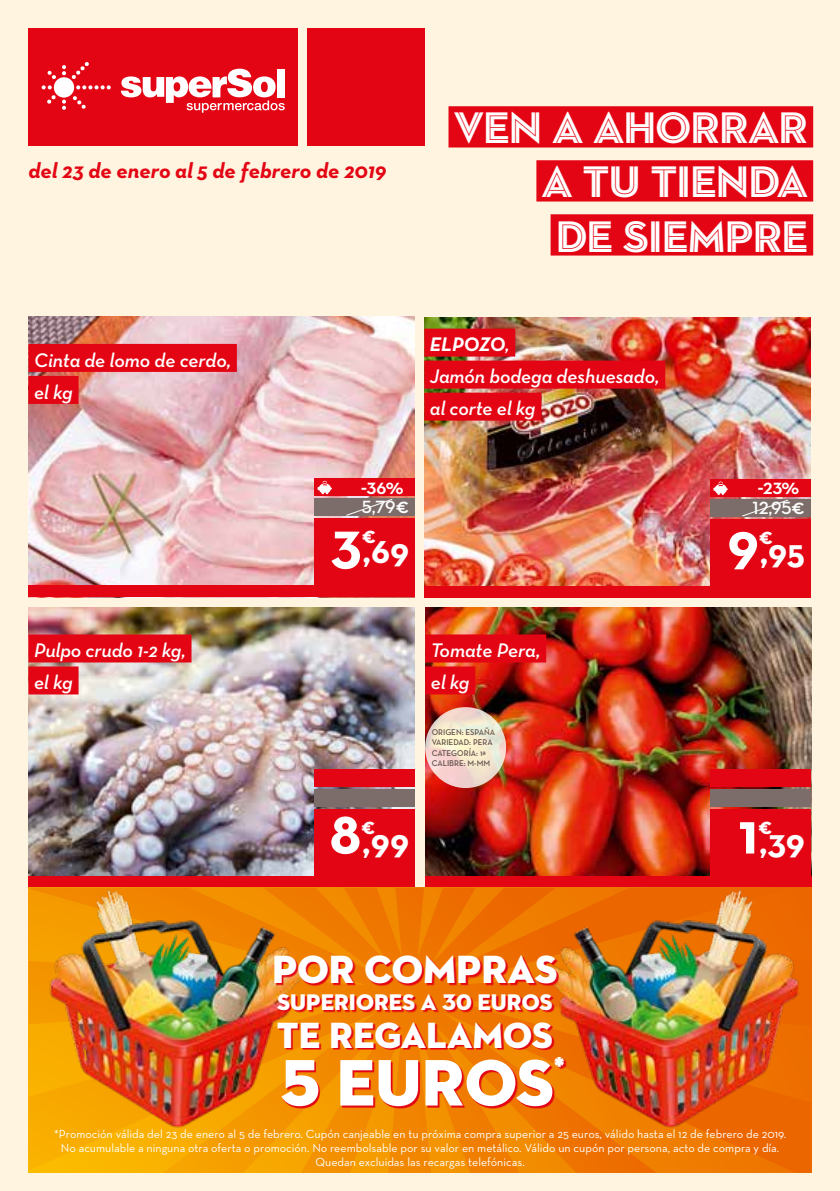
<style>
.page{position:relative;width:840px;height:1191px;background:#fff}
.page>*{position:absolute;margin:0;border:0;box-sizing:border-box;transform-origin:0 0}
.t1{font:66.8px "Neutraface 2 Display Titling";color:#fff}
.t2{font:700 60px "Neutra Text";color:#fff}
.t3{font:45px/54px "Neutraface 2 Display Inline";letter-spacing:-.005em;color:#fff;text-align:right}
.t4{font:40px "Neutraface 2 Display Titling";color:#fff}
.t5{font:37.2px "Neutraface 2 Display Titling";color:#fff}
.t6{font:700 36px "Neutra Text";letter-spacing:-.015em;color:#fff}
.t7{font:29.4px "Neutraface 2 Display Titling";color:#fff}
.t8{font:700 23.4px "Neutra Text";color:#fff}
.t9{font:23px "Neutraface 2 Display Titling";color:#fff}
.t10{font:italic 700 22px "Neutra Text";color:#e30514}
.t11{font:22px "Neutra Text Demi SC";color:#fff}
.t12{font:italic 600 20px/32px "Neutra Text";letter-spacing:-.005em;color:#fff}
.t13{font:18px "Neutra Text Demi Alt";color:#fff}
.t14{font:12px/14px "Neutra Text";color:#fff;text-align:center}
.t15{font:600 8.4px/10.2px "Neutra Text";color:#62514e;scale:.95 1}
.s1{font-weight:700}
.s2{font-family:"Neutra Text";font-weight:600;font-size:22px}
.s3{font-size:34.2px}
</style>
<div class="page">
<div style="left:0;top:0;width:839px;height:1191px;background:#fff4df"></div>
<div style="left:28px;top:29px;width:270px;height:117px;background:#e30514"></div>
<div style="left:307px;top:29px;width:118px;height:117px;background:#e30514"></div>
<svg style="left:121px;top:69px;width:163px;height:44px"></svg>
<div style="left:54px;top:77px;width:20px;height:21px;background:#fff;border-radius:50%"></div>
<svg style="left:42px;top:85px;width:10px;height:4px"></svg>
<svg style="left:62px;top:65px;width:4px;height:10px"></svg>
<svg style="left:62px;top:100px;width:4px;height:10px"></svg>
<svg style="left:73px;top:96px;width:13px;height:13px"></svg>
<svg style="left:47px;top:71px;width:9px;height:8px"></svg>
<svg style="left:72px;top:62px;width:17px;height:17px"></svg>
<svg style="left:47px;top:95px;width:9px;height:9px"></svg>
<svg style="left:76px;top:85px;width:35px;height:4px"></svg>
<div style="left:448px;top:106px;width:364px;height:41px;background:#e30514"></div>
<div style="left:536px;top:160px;width:276px;height:41px;background:#e30514"></div>
<div style="left:550px;top:214px;width:262px;height:41px;background:#e30514"></div>
<img style="left:28px;top:317px;width:386px;height:268px">
<div style="left:28px;top:585px;width:386px;height:12px;background:#e30514"></div>
<div style="left:28px;top:344px;width:209px;height:28px;background:#e30514"></div>
<div style="left:28px;top:376px;width:50px;height:28px;background:#e30514"></div>
<div style="left:314px;top:499px;width:100px;height:17px;background:#7c6d6a"></div>
<svg style="left:345px;top:498px;width:48px;height:18px"></svg>
<div style="left:314px;top:478px;width:100px;height:18px;background:#e30514"></div>
<svg style="left:317px;top:481px;width:15px;height:13px"></svg>
<div style="left:314px;top:518px;width:100px;height:67px;background:#e30514"></div>
<img style="left:28px;top:607px;width:386px;height:268px">
<div style="left:28px;top:875px;width:386px;height:12px;background:#e30514"></div>
<div style="left:28px;top:634px;width:163px;height:28px;background:#e30514"></div>
<div style="left:28px;top:666px;width:50px;height:28px;background:#e30514"></div>
<div style="left:314px;top:789px;width:100px;height:17px;background:#7c6d6a"></div>
<div style="left:314px;top:769px;width:100px;height:17px;background:#e30514"></div>
<div style="left:314px;top:809px;width:100px;height:67px;background:#e30514"></div>
<img style="left:424px;top:317px;width:386px;height:269px">
<div style="left:424px;top:586px;width:386px;height:12px;background:#e30514"></div>
<div style="left:424px;top:328px;width:91px;height:28px;background:#e30514"></div>
<div style="left:424px;top:360px;width:240px;height:28px;background:#e30514"></div>
<div style="left:424px;top:392px;width:117px;height:28px;background:#e30514"></div>
<div style="left:709px;top:499px;width:101px;height:17px;background:#7c6d6a"></div>
<svg style="left:740px;top:499px;width:49px;height:18px"></svg>
<div style="left:709px;top:479px;width:101px;height:17px;background:#e30514"></div>
<svg style="left:713px;top:481px;width:14px;height:14px"></svg>
<div style="left:709px;top:519px;width:101px;height:67px;background:#e30514"></div>
<img style="left:425px;top:607px;width:386px;height:268px">
<div style="left:425px;top:875px;width:386px;height:12px;background:#e30514"></div>
<div style="left:425px;top:634px;width:121px;height:28px;background:#e30514"></div>
<div style="left:425px;top:666px;width:50px;height:28px;background:#e30514"></div>
<svg style="left:425px;top:707px;width:81px;height:81px;background:#f2e0ce"></svg>
<div style="left:709px;top:789px;width:101px;height:17px;background:#7c6d6a"></div>
<div style="left:709px;top:769px;width:101px;height:17px;background:#e30514"></div>
<div style="left:709px;top:809px;width:101px;height:67px;background:#e30514"></div>
<svg style="left:29px;top:887px;width:781px;height:285px;background:#f18800"></svg>
<img style="left:37px;top:887px;width:277px;height:252px">
<img style="left:534px;top:887px;width:276px;height:252px">
<svg style="left:276px;top:957px;width:290px;height:151px;background:#ea5108"></svg>
<h3 class="t10" style="left:28px;top:157px;width:359px">del 23 de enero al 5 de febrero de 2019</h3>
<h3 class="t3" style="left:454px;top:101px;width:355px">VEN A AHORRAR<br>A TU TIENDA<br>DE SIEMPRE</h3>
<h3 class="t12" style="left:34px;top:343px;width:198px">Cinta de lomo de cerdo, el kg</h3>
<h3 class="t12" style="left:34px;top:634px;width:153px">Pulpo crudo 1-2 kg, el kg</h3>
<h3 class="t12" style="left:429px;top:328px;width:231px"><span class="s1">ELPOZO</span>,<br>Jamón bodega deshuesado, al corte el kg</h3>
<h3 class="t11" style="left:360px;top:473px;width:44px">-36%</h3>
<h3 class="t11" style="left:757px;top:473px;width:43px">-23%</h3>
<h3 class="t13" style="left:361px;top:496px;width:49px">5,79<span class="s2">€</span></h3>
<h3 class="t13" style="left:752px;top:496px;width:54px">12,95<span class="s2">€</span></h3>
<h2 class="t2" style="left:330px;top:505px;width:33px">3</h2>
<h3 class="t8" style="left:362px;top:520px;width:15px">€</h3>
<h3 class="t6" style="left:362px;top:528px;width:48px"><span class="s3">,</span>69</h3>
<h2 class="t2" style="left:726px;top:506px;width:33px">9</h2>
<h3 class="t8" style="left:758px;top:521px;width:15px">€</h3>
<h3 class="t6" style="left:759px;top:529px;width:47px"><span class="s3">,</span>95</h3>
<h3 class="t12" style="left:430px;top:634px;width:111px">Tomate Pera, el kg</h3>
<p class="t15" style="left:431px;top:727px;width:68px">ORIGEN: ESPAÑA<br>VARIEDAD: PERA<br>CATEGORÍA: 1ª<br>CALIBRE: M-MM</p>
<h2 class="t2" style="left:329px;top:795px;width:34px">8</h2>
<h3 class="t8" style="left:361px;top:811px;width:15px">€</h3>
<h3 class="t6" style="left:362px;top:819px;width:48px"><span class="s3">,</span>99</h3>
<h2 class="t2" style="left:738px;top:795px;width:21px">1</h2>
<h3 class="t8" style="left:758px;top:811px;width:15px">€</h3>
<h3 class="t6" style="left:758px;top:819px;width:47px"><span class="s3">,</span>39</h3>
<h3 class="t4" style="left:272px;top:944px;width:287px">POR COMPRAS</h3>
<h3 class="t9" style="left:277px;top:988px;width:277px">SUPERIORES A 30 EUROS</h3>
<h3 class="t5" style="left:277px;top:1011px;width:277px">TE REGALAMOS</h3>
<h1 class="t1" style="left:281px;top:1041px;width:274px">5 EUROS</h1>
<h3 class="t7" style="left:553px;top:1048px;width:13px">*</h3>
<p class="t14" style="left:54px;top:1126px;width:733px">*Promoción válida del 23 de enero al 5 de febrero. Cupón canjeable en tu próxima compra superior a 25 euros, válido hasta el 12 de febrero de 2019.<br>No acumulable a ninguna otra oferta o promoción. No reembolsable por su valor en metálico. Válido un cupón por persona, acto de compra y día.<br>Quedan excluidas las recargas telefónicas.</p>
</div>
